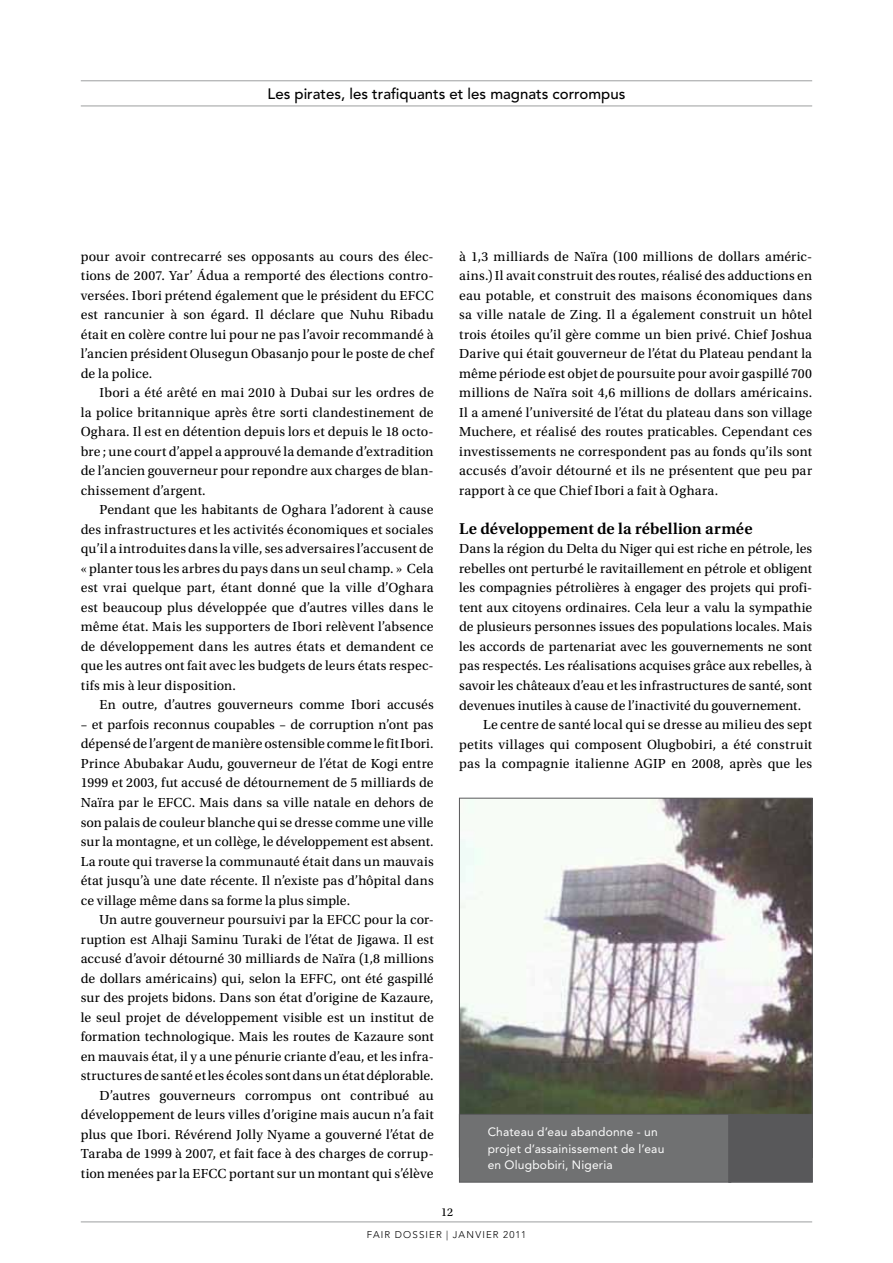
<style>
.page{position:relative;width:893px;height:1263px;background:#fff}
.page>*{position:absolute;margin:0;border:0;box-sizing:border-box;transform-origin:0 0}
.t1{font:600 16.5px "Utopia Std";color:#000}
.t2{font:500 15px "Avenir LT Std";color:#000}
.t3{font:13.8px/19.5px "Utopia Std";letter-spacing:.005em;color:#000;text-align:justify}
.t4{font:12px/16.5px "Avenir LT Std";letter-spacing:.015em;color:#fff}
.t5{font:12px "Utopia Std";color:#000}
.t6{font:300 9.75px "Avenir LT Std";letter-spacing:.115em;color:#000}
</style>
<div class="page">
<hr style="left:81px;top:80px;width:731px;height:1px;background:#9c9e9f">
<hr style="left:81px;top:106px;width:731px;height:1px;background:#9c9e9f">
<hr style="left:81px;top:1221px;width:731px;height:1px;background:#9c9e9f">
<img style="left:461px;top:800px;width:349px;height:314px">
<div style="left:459px;top:1114px;width:272px;height:68px;background:#707172"></div>
<div style="left:459px;top:1114px;width:272px;height:68px;border:1px solid #58585a"></div>
<div style="left:729px;top:1114px;width:84px;height:68px;background:#58585a"></div>
<p class="t2" style="left:268px;top:85px;width:359px">Les pirates, les trafiquants et les magnats corrompus</p>
<p class="t3" style="left:81px;top:247px;width:354px">pour avoir contrecarré ses opposants au cours des élec&shy;tions de 2007. Yar’ Ádua a remporté des élections contro&shy;versées. Ibori prétend également que le président du EFCC est rancunier à son égard. Il déclare que Nuhu Ribadu était en colère contre lui pour ne pas l’avoir recommandé à l’ancien président Olusegun Obasanjo pour le poste de chef de la police.</p>
<p class="t3" style="left:81px;top:383px;width:354px;text-indent:19px">Ibori a été arêté en mai 2010 à Dubai sur les ordres de la police britannique après être sorti clandestinement de Oghara. Il est en détention depuis lors et depuis le 18 octo&shy;bre ; une court d’appel a approuvé la demande d’extradition de l’ancien gouverneur pour repondre aux charges de blan&shy;chissement d’argent.</p>
<p class="t3" style="left:81px;top:500px;width:354px;text-indent:19px">Pendant que les habitants de Oghara l’adorent à cause des infrastructures et les activités économiques et sociales qu’il a introduites dans la ville, ses adversaires l’accusent de « planter tous les arbres du pays dans un seul champ. » Cela est vrai quelque part, étant donné que la ville d’Oghara est beaucoup plus développée que d’autres villes dans le même état. Mais les supporters de Ibori relèvent l’absence de développement dans les autres états et demandent ce que les autres ont fait avec les budgets de leurs états respec&shy;tifs mis à leur disposition.</p>
<p class="t3" style="left:100px;top:695px;width:336px">En outre, d’autres gouverneurs comme Ibori accusés</p>
<p class="t3" style="left:81px;top:715px;width:354px">– et parfois reconnus coupables – de corruption n’ont pas dépensé de l’argent de manière ostensible comme le fit Ibori.<br>Prince Abubakar Audu, gouverneur de l’état de Kogi entre 1999 et 2003, fut accusé de détournement de 5 milliards de Naïra par le EFCC. Mais dans sa ville natale en dehors de son palais de couleur blanche qui se dresse comme une ville sur la montagne, et un collège, le développement est absent.<br>La route qui traverse la communauté était dans un mauvais état jusqu’à une date récente. Il n’existe pas d’hôpital dans ce village même dans sa forme la plus simple.</p>
<p class="t3" style="left:81px;top:910px;width:354px;text-align:right">Un autre gouverneur poursuivi par la EFCC pour la cor&shy;ruption est Alhaji Saminu Turaki de l’état de Jigawa. Il est accusé d’avoir détourné 30 milliards de Naïra (1,8 millions de dollars américains) qui, selon la EFFC, ont été gaspillé sur des projets bidons. Dans son état d’origine de Kazaure, le seul projet de développement visible est un institut de formation technologique. Mais les routes de Kazaure sont en mauvais état, il y a une pénurie criante d’eau, et les infra&shy;structures de santé et les écoles sont dans un état déplorable.<br>D’autres gouverneurs corrompus ont contribué au développement de leurs villes d’origine mais aucun n’a fait plus que Ibori. Révérend Jolly Nyame a gouverné l’état de Taraba de 1999 à 2007, et fait face à des charges de corrup&shy;tion menées par la EFCC portant sur un montant qui s’élève</p>
<p class="t3" style="left:459px;top:247px;width:354px">à 1,3 milliards de Naïra (100 millions de dollars améric&shy;ains.) Il avait construit des routes, réalisé des adductions en eau potable, et construit des maisons économiques dans sa ville natale de Zing. Il a également construit un hôtel trois étoiles qu’il gère comme un bien privé. Chief Joshua Darive qui était gouverneur de l’état du Plateau pendant la même période est objet de poursuite pour avoir gaspillé 700 millions de Naïra soit 4,6 millions de dollars américains.<br>Il a amené l’université de l’état du plateau dans son village Muchere, et réalisé des routes praticables. Cependant ces investissements ne correspondent pas au fonds qu’ils sont accusés d’avoir détourné et ils ne présentent que peu par rapport à ce que Chief Ibori a fait à Oghara.</p>
<p class="t1" style="left:459px;top:519px;width:295px">Le développement de la rébellion armée</p>
<p class="t3" style="left:459px;top:539px;width:354px">Dans la région du Delta du Niger qui est riche en pétrole, les</p>
<p class="t3" style="left:459px;top:559px;width:354px">rebelles ont perturbé le ravitaillement en pétrole et obligent</p>
<p class="t3" style="left:459px;top:578px;width:354px">les compagnies pétrolières à engager des projets qui profi-</p>
<p class="t3" style="left:459px;top:598px;width:354px">tent aux citoyens ordinaires. Cela leur a valu la sympathie</p>
<p class="t3" style="left:459px;top:617px;width:354px">de plusieurs personnes issues des populations locales. Mais</p>
<p class="t3" style="left:459px;top:637px;width:354px">les accords de partenariat avec les gouvernements ne sont</p>
<p class="t3" style="left:459px;top:656px;width:354px">pas respectés. Les réalisations acquises grâce aux rebelles, à</p>
<p class="t3" style="left:459px;top:676px;width:354px">savoir les châteaux d’eau et les infrastructures de santé, sont</p>
<p class="t3" style="left:459px;top:695px;width:343px">devenues inutiles à cause de l’inactivité du gouvernement.</p>
<p class="t3" style="left:483px;top:715px;width:331px">Le centre de santé local qui se dresse au milieu des sept</p>
<p class="t3" style="left:459px;top:734px;width:354px">petits villages qui composent Olugbobiri, a été construit</p>
<p class="t3" style="left:459px;top:754px;width:354px">pas la compagnie italienne AGIP en 2008, après que les</p>
<p class="t4" style="left:488px;top:1124px;width:178px">Chateau d’eau abandonne - un projet d’assainissement de l’eau en Olugbobiri, Nigeria</p>
<p class="t5" style="left:441px;top:1206px;width:13px">12</p>
<p class="t6" style="left:367px;top:1229px;width:161px">FAIR DOSSI ER | JANVI ER 2011</p>
</div>
